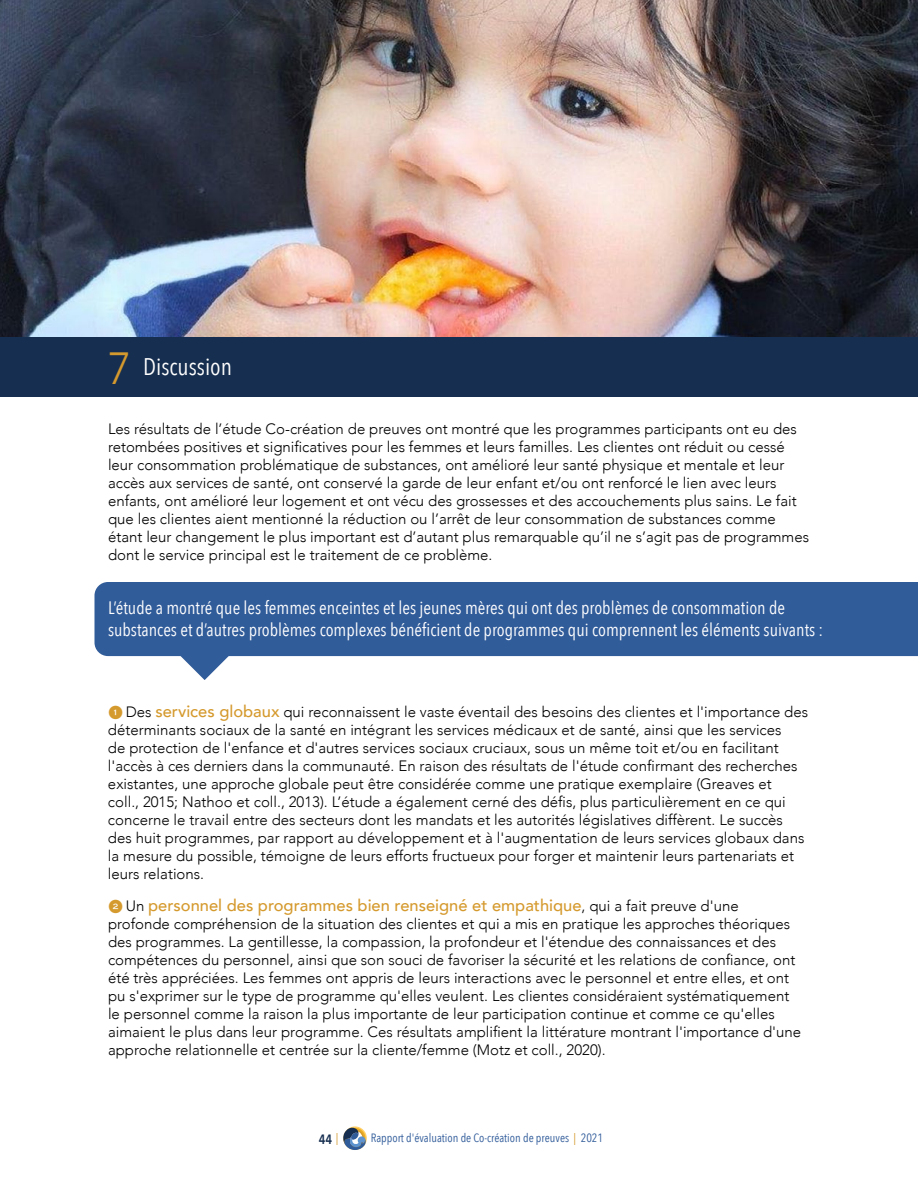
<style>
.page{position:relative;width:918px;height:1188px;background:#fff}
.page>*{position:absolute;margin:0;border:0;box-sizing:border-box;transform-origin:0 0}
.t1{font:24px "Avenir Next Condensed";color:#fff}
.t2{font:18px/22.5px "Avenir Next Condensed";color:#fff}
.t3{font:500 16.5px "Avenir";color:#d59a2e}
.t4{font:300 15px/18px "Avenir";color:#000}
.t5{font:600 13.5px "Avenir Next Condensed";color:#162e4f}
.t6{font:12px "Avenir Next Condensed";color:#315c9a}
.s1{font-family:"Avenir";font-weight:300;font-size:45px;color:#d59a2e}
.s2{font-weight:500;font-size:16.5px;color:#d59a2e}
.s3{font-weight:300;font-size:15px;color:#000}
.s4{font-weight:400;font-size:12px;color:#d59a2e}
.s5{color:#d59a2e}
</style>
<div class="page">
<img style="left:0;top:0;width:918px;height:338px">
<div style="left:0;top:338px;width:918px;height:59px;background:#162e4f"></div>
<svg style="left:162px;top:656px;width:85px;height:24px"></svg>
<div style="left:94px;top:582px;width:824px;height:74px;background:#315c9a"></div>
<svg style="left:343px;top:1126px;width:24px;height:24px"></svg>
<h1 class="t1" style="left:108px;top:346px;width:126px"><span class="s1">7</span> Discussion</h1>
<p class="t4" style="left:108px;top:419px;width:703px">Les résultats de l’étude Co-création de preuves ont montré que les programmes participants ont eu des retombées positives et significatives pour les femmes et leurs familles. Les clientes ont réduit ou cessé leur consommation problématique de substances, ont amélioré leur santé physique et mentale et leur accès aux services de santé, ont conservé la garde de leur enfant et/ou ont renforcé le lien avec leurs enfants, ont amélioré leur logement et ont vécu des grossesses et des accouchements plus sains. Le fait que les clientes aient mentionné la réduction ou l’arrêt de leur consommation de substances comme étant leur changement le plus important est d’autant plus remarquable qu’il ne s’agit pas de programmes dont le service principal est le traitement de ce problème.</p>
<p class="t2" style="left:108px;top:595px;width:717px">L’étude a montré que les femmes enceintes et les jeunes mères qui ont des problèmes de consommation de substances et d’autres problèmes complexes bénéficient de programmes qui comprennent les éléments suivants :</p>
<p class="t4" style="left:108px;top:703px;width:702px;text-indent:18px">Des <span class="s2">services globaux</span> qui reconnaissent le vaste éventail des besoins des clientes et l'importance des déterminants sociaux de la santé en intégrant les services médicaux et de santé, ainsi que les services<br>de protection de l'enfance et d'autres services sociaux cruciaux, sous un même toit et/ou en facilitant l'accès à ces derniers dans la communauté. En raison des résultats de l'étude confirmant des recherches existantes, une approche globale peut être considérée comme une pratique exemplaire (Greaves et<br>coll., 2015; Nathoo et coll., 2013). L’étude a également cerné des défis, plus particulièrement en ce qui concerne le travail entre des secteurs dont les mandats et les autorités législatives diffèrent. Le succès des huit programmes, par rapport au développement et à l'augmentation de leurs services globaux dans la mesure du possible, témoigne de leurs efforts fructueux pour forger et maintenir leurs partenariats et leurs relations.</p>
<p class="t3" style="left:126px;top:890px;width:614px"><span class="s3">Un</span> personnel des programmes bien renseigné et empathique<span class="s3">, qui a fait preuve d'une</span></p>
<p class="t4" style="left:108px;top:914px;width:695px">profonde compréhension de la situation des clientes et qui a mis en pratique les approches théoriques des programmes. La gentillesse, la compassion, la profondeur et l'étendue des connaissances et des compétences du personnel, ainsi que son souci de favoriser la sécurité et les relations de confiance, ont été très appréciées. Les femmes ont appris de leurs interactions avec le personnel et entre elles, et ont pu s'exprimer sur le type de programme qu'elles veulent. Les clientes considéraient systématiquement le personnel comme la raison la plus importante de leur participation continue et comme ce qu'elles aimaient le plus dans leur programme. Ces résultats amplifient la littérature montrant l'importance d'une approche relationnelle et centrée sur la cliente/femme (Motz et coll., 2020).</p>
<p class="t5" style="left:319px;top:1127px;width:21px">44 <span class="s4">|</span></p>
<p class="t6" style="left:371px;top:1128px;width:234px">Rapport d'évaluation de Co-création de preuves <span class="s5">|</span> 2021</p>
</div>
